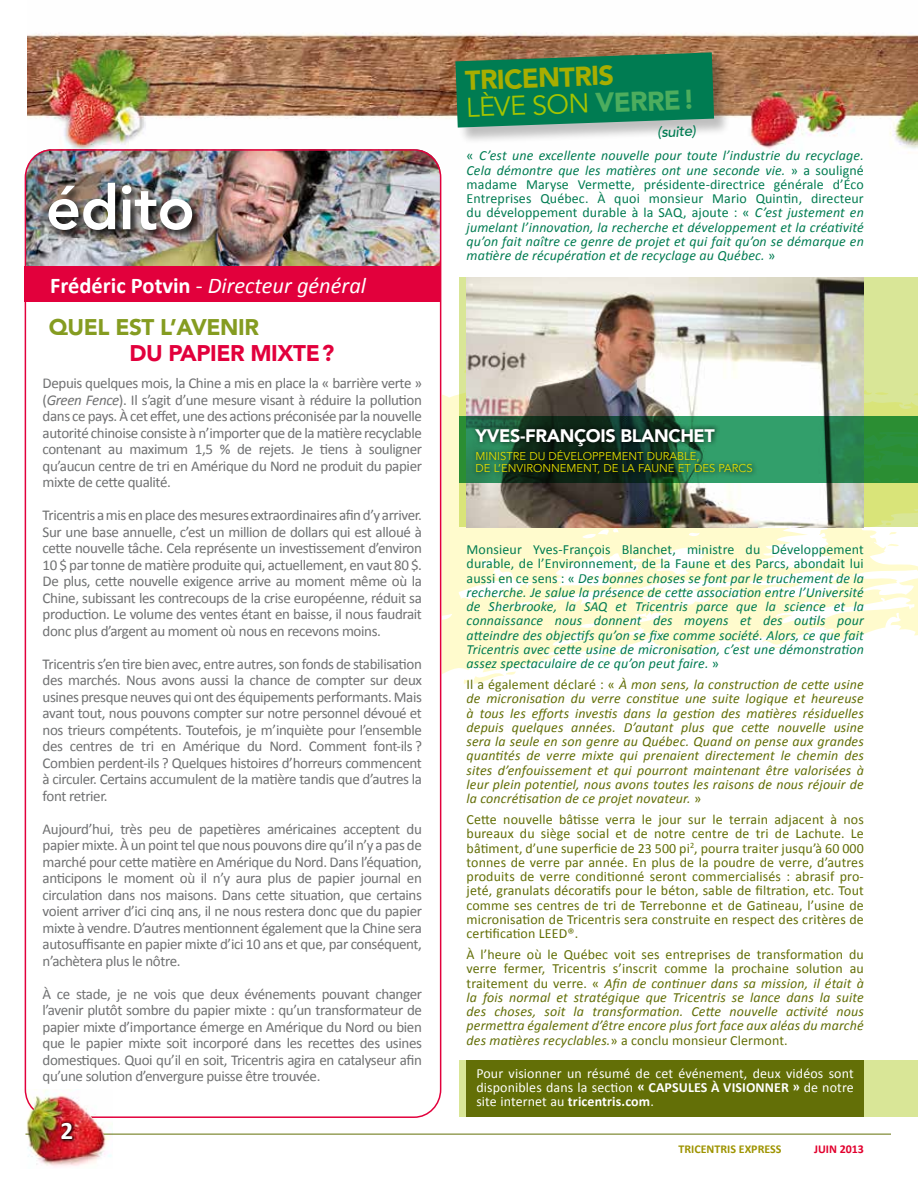
<style>
.page{position:relative;width:918px;height:1188px;background:#fff}
.page>*{position:absolute;margin:0;border:0;box-sizing:border-box;transform-origin:0 0}
.t1{font:800 61.5px "Avenir LT Std";letter-spacing:-.01em;color:#fff}
.t2{font:900 27px/27px "Avenir LT Std";color:#a8ae00}
.t3{font:700 25.2px "Calibri";color:#fff}
.t4{font:italic 22.5px "Calibri";color:#fff}
.t5{font:900 22.5px "Avenir LT Std";letter-spacing:-.02em;color:#859c21}
.t6{font:900 22.5px "Avenir LT Std";letter-spacing:-.02em;color:#e2003c}
.t7{font:900 18px "Avenir LT Std";letter-spacing:-.02em;color:#fff}
.t8{font:15px/16.5px "Calibri";letter-spacing:-.025em;color:#707172;text-align:justify}
.t9{font:italic 500 15px "Avenir LT Std";color:#007c52}
.t10{font:italic 13.95px/14.2px "Calibri";letter-spacing:.01em;color:#007c52;text-align:justify}
.t11{font:italic 13.95px/14.2px "Calibri";letter-spacing:.01em;color:#636f07;text-align:justify}
.t12{font:13.95px/14.2px "Calibri";letter-spacing:.01em;color:#636f07;text-align:justify}
.t13{font:13.95px/14.2px "Calibri";letter-spacing:.01em;color:#fff;text-align:justify}
.t14{font:700 12px "Calibri";color:#9e9400}
.t15{font:700 12px "Calibri";color:#e2002e}
.t16{font:11.25px/12px "Avenir LT Std";color:#e5de00}
.s1{font-weight:700;font-style:normal}
.s2{font-style:normal}
.s3{font-style:italic}
.s4{font-weight:400;color:#a4c400}
.s5{color:#4dad5e}
.s6{font-weight:700}
</style>
<div class="page">
<svg style="left:441px;top:313px;width:477px;height:394px;fill:#fffbd0"></svg>
<svg style="left:888px;top:542px;width:11px;height:6px"></svg>
<svg style="left:738px;top:643px;width:11px;height:6px"></svg>
<svg style="left:797px;top:637px;width:17px;height:5px"></svg>
<svg style="left:770px;top:645px;width:13px;height:4px"></svg>
<svg style="left:459px;top:278px;width:459px;height:249px;background:#d9e58e"></svg>
<div style="left:459px;top:1060px;width:459px;height:57px;background:#d9e697"></div>
<img style="left:27px;top:33px;width:891px;height:120px">
<img style="left:26px;top:149px;width:415px;height:117px">
<img style="left:46px;top:180px;width:158px;height:62px">
<div style="left:25px;top:266px;width:415px;height:36px;background:#e2003c"></div>
<hr style="left:26px;top:1134px;width:865px;height:1px;background:#636f07">
<img style="left:466px;top:278px;width:398px;height:249px">
<div style="left:467px;top:1060px;width:397px;height:56px;background:#636f07"></div>
<img style="left:24px;top:1090px;width:88px;height:77px">
<svg style="left:59px;top:1120px;width:18px;height:23px"></svg>
<div style="left:457px;top:54px;width:274px;height:90px;background:#000;opacity:.25"></div>
<svg style="left:455px;top:52px;width:259px;height:76px;background:#187f59"></svg>
<svg style="left:459px;top:416px;width:459px;height:67px;background:#28814a"></svg>
<div style="left:471px;top:424px;width:287px;height:55px;background:#000;opacity:.84"></div>
<h1 class="t1" style="left:46px;top:171px;width:151px">édito</h1>
<h3 class="t4" style="left:50px;top:270px;width:317px"><span class="s1">Frédéric Potvin</span> <span class="s2">-</span> Directeur général</h3>
<h3 class="t5" style="left:49px;top:314px;width:212px">QUEL EST L’AVENIR</h3>
<h3 class="t6" style="left:130px;top:339px;width:206px">DU PAPIER MIXTE?</h3>
<p class="t8" style="left:43px;top:375px;width:381px">Depuis quelques mois, la Chine a mis en place la « barrière verte » (<span class="s3">Green Fence</span>). Il s’agit d’une mesure visant à réduire la pollution dans ce pays. À cet effet, une des actions préconisée par la nouvelle autorité chinoise consiste à n’importer que de la matière recyclable contenant au maximum 1,5 % de rejets. Je tiens à souligner qu’aucun centre de tri en Amérique du Nord ne produit du papier mixte de cette qualité.</p>
<p class="t8" style="left:43px;top:507px;width:381px">Tricentris a mis en place des mesures extraordinaires afin d’y arriver.<br>Sur une base annuelle, c’est un million de dollars qui est alloué à cette nouvelle tâche. Cela représente un investissement d’environ 10 $ par tonne de matière produite qui, actuellement, en vaut 80 $.<br>De plus, cette nouvelle exigence arrive au moment même où la Chine, subissant les contrecoups de la crise européenne, réduit sa production. Le volume des ventes étant en baisse, il nous faudrait donc plus d’argent au moment où nous en recevons moins.</p>
<p class="t8" style="left:43px;top:655px;width:381px">Tricentris s’en tire bien avec, entre autres, son fonds de stabilisation des marchés. Nous avons aussi la chance de compter sur deux usines presque neuves qui ont des équipements performants. Mais avant tout, nous pouvons compter sur notre personnel dévoué et nos trieurs compétents. Toutefois, je m’inquiète pour l’ensemble des centres de tri en Amérique du Nord. Comment font-ils ?<br>Combien perdent-ils ? Quelques histoires d’horreurs commencent à circuler. Certains accumulent de la matière tandis que d’autres la font retrier.</p>
<p class="t8" style="left:43px;top:820px;width:381px">Aujourd’hui, très peu de papetières américaines acceptent du papier mixte. À un point tel que nous pouvons dire qu’il n’y a pas de marché pour cette matière en Amérique du Nord. Dans l’équation, anticipons le moment où il n’y aura plus de papier journal en circulation dans nos maisons. Dans cette situation, que certains voient arriver d’ici cinq ans, il ne nous restera donc que du papier mixte à vendre. D’autres mentionnent également que la Chine sera autosuffisante en papier mixte d’ici 10 ans et que, par conséquent, n’achètera plus le nôtre.</p>
<p class="t8" style="left:43px;top:985px;width:381px">À ce stade, je ne vois que deux événements pouvant changer l’avenir plutôt sombre du papier mixte : qu’un transformateur de papier mixte d’importance émerge en Amérique du Nord ou bien que le papier mixte soit incorporé dans les recettes des usines domestiques. Quoi qu’il en soit, Tricentris agira en catalyseur afin qu’une solution d’envergure puisse être trouvée.</p>
<h3 class="t3" style="left:60px;top:1114px;width:14px">2</h3>
<h2 class="t2" style="left:465px;top:67px;width:230px;rotate:-2deg">TRICENTRIS<br><span class="s4">LÈVE SON</span> <span class="s5">VERRE!</span></h2>
<p class="t9" style="left:657px;top:123px;width:40px;rotate:-2deg">(suite)</p>
<p class="t10" style="left:467px;top:148px;width:399px"><span class="s2">«</span> C’est une excellente nouvelle pour toute l’industrie du recyclage.<br>Cela démontre que les matières ont une seconde vie. <span class="s2">» a souligné madame Maryse Vermette, présidente-directrice générale d’Éco Entreprises Québec. À quoi monsieur Mario Quintin, directeur du développement durable à la SAQ, ajoute : «</span> C’est justement en jumelant l’innovation, la recherche et développement et la créativité qu’on fait naître ce genre de projet et qui fait qu’on se démarque en matière de récupération et de recyclage au Québec. <span class="s2">»</span></p>
<p class="t7" style="left:476px;top:425px;width:241px">YVES-FRANÇOIS BLANCHET</p>
<p class="t16" style="left:476px;top:450px;width:279px">MINISTRE DU DÉVELOPPEMENT DURABLE,<br>DE L’ENVIRONNEMENT, DE LA FAUNE ET DES PARCS</p>
<p class="t10" style="left:467px;top:542px;width:399px"><span class="s2">Monsieur Yves-François Blanchet, ministre du Développement durable, de l’Environnement, de la Faune et des Parcs, abondait lui aussi en ce sens : «</span> Des bonnes choses se font par le truchement de la recherche. Je salue la présence de cette association entre l’Université de Sherbrooke, la SAQ et Tricentris parce que la science et la connaissance nous donnent des moyens et des outils pour atteindre des objectifs qu’on se fixe comme société. Alors, ce que fait Tricentris avec cette usine de micronisation, c’est une démonstration assez spectaculaire de ce qu’on peut faire. <span class="s2">»</span></p>
<p class="t11" style="left:467px;top:677px;width:399px"><span class="s2">Il a également déclaré : «</span> À mon sens, la construction de cette usine de micronisation du verre constitue une suite logique et heureuse à tous les efforts investis dans la gestion des matières résiduelles depuis quelques années. D’autant plus que cette nouvelle usine sera la seule en son genre au Québec. Quand on pense aux grandes quantités de verre mixte qui prenaient directement le chemin des sites d’enfouissement et qui pourront maintenant être valorisées à leur plein potentiel, nous avons toutes les raisons de nous réjouir de la concrétisation de ce projet novateur. <span class="s2">»</span></p>
<p class="t12" style="left:467px;top:812px;width:399px">Cette nouvelle bâtisse verra le jour sur le terrain adjacent à nos bureaux du siège social et de notre centre de tri de Lachute. Le bâtiment, d’une superficie de 23 500 pi<sup>2</sup>, pourra traiter jusqu’à 60 000 tonnes de verre par année. En plus de la poudre de verre, d’autres produits de verre conditionné seront commercialisés : abrasif pro&shy;jeté, granulats décoratifs pour le béton, sable de filtration, etc. Tout comme ses centres de tri de Terrebonne et de Gatineau, l’usine de micronisation de Tricentris sera construite en respect des critères de certification LEED®.</p>
<p class="t11" style="left:467px;top:947px;width:399px"><span class="s2">À l’heure où le Québec voit ses entreprises de transformation du verre fermer, Tricentris s’inscrit comme la prochaine solution au traitement du verre. «</span> Afin de continuer dans sa mission, il était à la fois normal et stratégique que Tricentris se lance dans la suite des choses, soit la transformation. Cette nouvelle activité nous permettra également d’être encore plus fort face aux aléas du marché des matières recyclables.<span class="s2">» a conclu monsieur Clermont.</span></p>
<p class="t13" style="left:476px;top:1066px;width:379px">Pour visionner un résumé de cet événement, deux vidéos sont disponibles dans la section <span class="s6">« Capsules à visionner »</span> de notre site internet au <span class="s6">tricentris.com</span>.</p>
<p class="t14" style="left:679px;top:1142px;width:104px">TRICENTRIS EXPRESS</p>
<p class="t15" style="left:814px;top:1142px;width:51px">JUIN 2013</p>
</div>
